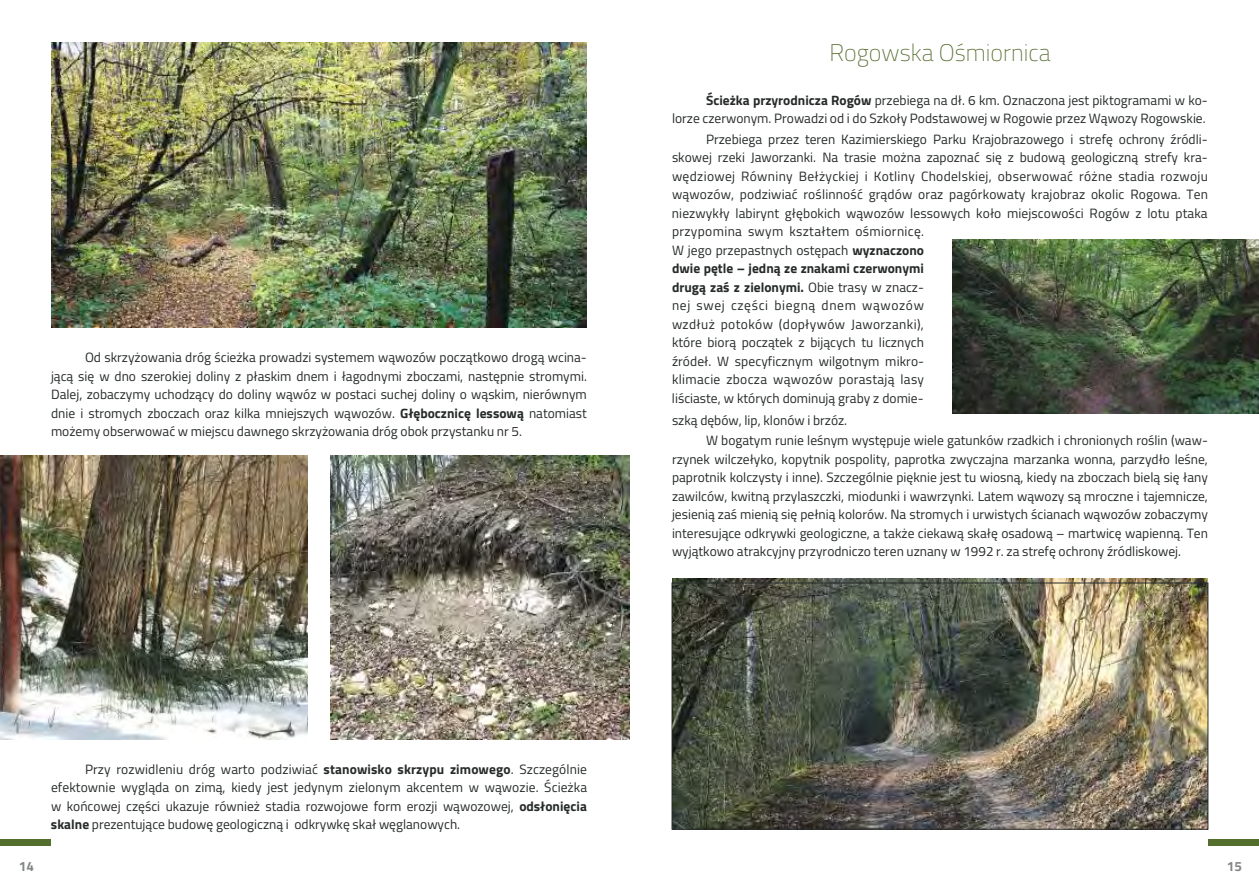
<style>
.page{position:relative;width:1259px;height:893px;background:#fff}
.page>*{position:absolute;margin:0;border:0;box-sizing:border-box;transform-origin:0 0}
.t1{font:200 24px "Titillium Web";color:#546e2e}
.t2{font:13.5px/18.5px "Titillium Web";color:#262b29;text-align:justify}
.t3{font:700 13.5px "Titillium Web";color:#858787}
.s1{font-weight:700}
</style>
<div class="page">
<img style="left:672px;top:578px;width:536px;height:250px">
<img style="left:330px;top:455px;width:299px;height:285px">
<img style="left:0;top:455px;width:307px;height:285px">
<img style="left:51px;top:43px;width:536px;height:284px">
<div style="left:671px;top:583px;width:537px;height:247px;border:1px solid #262b29"></div>
<img style="left:952px;top:240px;width:307px;height:174px">
<div style="left:1208px;top:839px;width:51px;height:7px;background:#546e2e"></div>
<div style="left:0;top:839px;width:51px;height:7px;background:#546e2e"></div>
<p class="t1" style="left:829px;top:33px;width:222px">Rogowska Ośmiornica</p>
<p class="t2" style="left:51px;top:348px;width:537px;text-indent:34px">Od skrzyżowania dróg ścieżka prowadzi systemem wąwozów początkowo drogą wcina&shy;jącą się w dno szerokiej doliny z płaskim dnem i łagodnymi zboczami, następnie stromymi.<br>Dalej, zobaczymy uchodzący do doliny wąwóz w postaci suchej doliny o wąskim, nierównym dnie i stromych zboczach oraz kilka mniejszych wąwozów. <span class="s1">Głębocznicę lessową</span> natomiast możemy obserwować w miejscu dawnego skrzyżowania dróg obok przystanku nr 5.</p>
<p class="t2" style="left:51px;top:760px;width:537px;text-indent:34px">Przy rozwidleniu dróg warto podziwiać <span class="s1">stanowisko skrzypu zimowego</span>. Szczególnie efektownie wygląda on zimą, kiedy jest jedynym zielonym akcentem w wąwozie. Ścieżka w końcowej części ukazuje również stadia rozwojowe form erozji wąwozowej, <span class="s1">odsłonięcia skalne</span> prezentujące budowę geologiczną i odkrywkę skał węglanowych.</p>
<p class="t2" style="left:672px;top:91px;width:537px;text-align:right"><span class="s1">Ścieżka przyrodnicza Rogów</span> przebiega na dł. 6 km. Oznaczona jest piktogramami w ko-<br>lorze czerwonym. Prowadzi od i do Szkoły Podstawowej w Rogowie przez Wąwozy Rogowskie.</p>
<p class="t2" style="left:672px;top:130px;width:537px;text-indent:34px">Przebiega przez teren Kazimierskiego Parku Krajobrazowego i strefę ochrony źródli&shy;skowej rzeki Jaworzanki. Na trasie można zapoznać się z budową geologiczną strefy kra&shy;wędziowej Równiny Bełżyckiej i Kotliny Chodelskiej, obserwować różne stadia rozwoju wąwozów, podziwiać roślinność grądów oraz pagórkowaty krajobraz okolic Rogowa. Ten niezwykły labirynt głębokich wąwozów lessowych koło miejscowości Rogów z lotu ptaka</p>
<p class="t2" style="left:672px;top:222px;width:254px">przypomina swym kształtem ośmiornicę.<br>W jego przepastnych ostępach <span class="s1">wyznaczono dwie pętle – jedną ze znakami czerwonymi drugą zaś z zielonymi.</span> Obie trasy w znacz&shy;nej swej części biegną dnem wąwozów wzdłuż potoków (dopływów Jaworzanki), które biorą początek z bijących tu licznych źródeł. W specyficznym wilgotnym mikro&shy;klimacie zbocza wąwozów porastają lasy liściaste, w których dominują graby z domie-</p>
<p class="t2" style="left:706px;top:409px;width:503px;line-height:20.5px;text-indent:-34px">szką dębów, lip, klonów i brzóz.<br>W bogatym runie leśnym występuje wiele gatunków rzadkich i chronionych roślin (waw-</p>
<p class="t2" style="left:672px;top:449px;width:537px">rzynek wilczełyko, kopytnik pospolity, paprotka zwyczajna marzanka wonna, parzydło leśne, paprotnik kolczysty i inne). Szczególnie pięknie jest tu wiosną, kiedy na zboczach bielą się łany zawilców, kwitną przylaszczki, miodunki i wawrzynki. Latem wąwozy są mroczne i tajemnicze, jesienią zaś mienią się pełnią kolorów. Na stromych i urwistych ścianach wąwozów zobaczymy interesujące odkrywki geologiczne, a także ciekawą skałę osadową – martwicę wapienną. Ten wyjątkowo atrakcyjny przyrodniczo teren uznany w 1992 r. za strefę ochrony źródliskowej.</p>
<p class="t3" style="left:19px;top:855px;width:17px">14</p>
<p class="t3" style="left:1226px;top:855px;width:17px">15</p>
</div>
